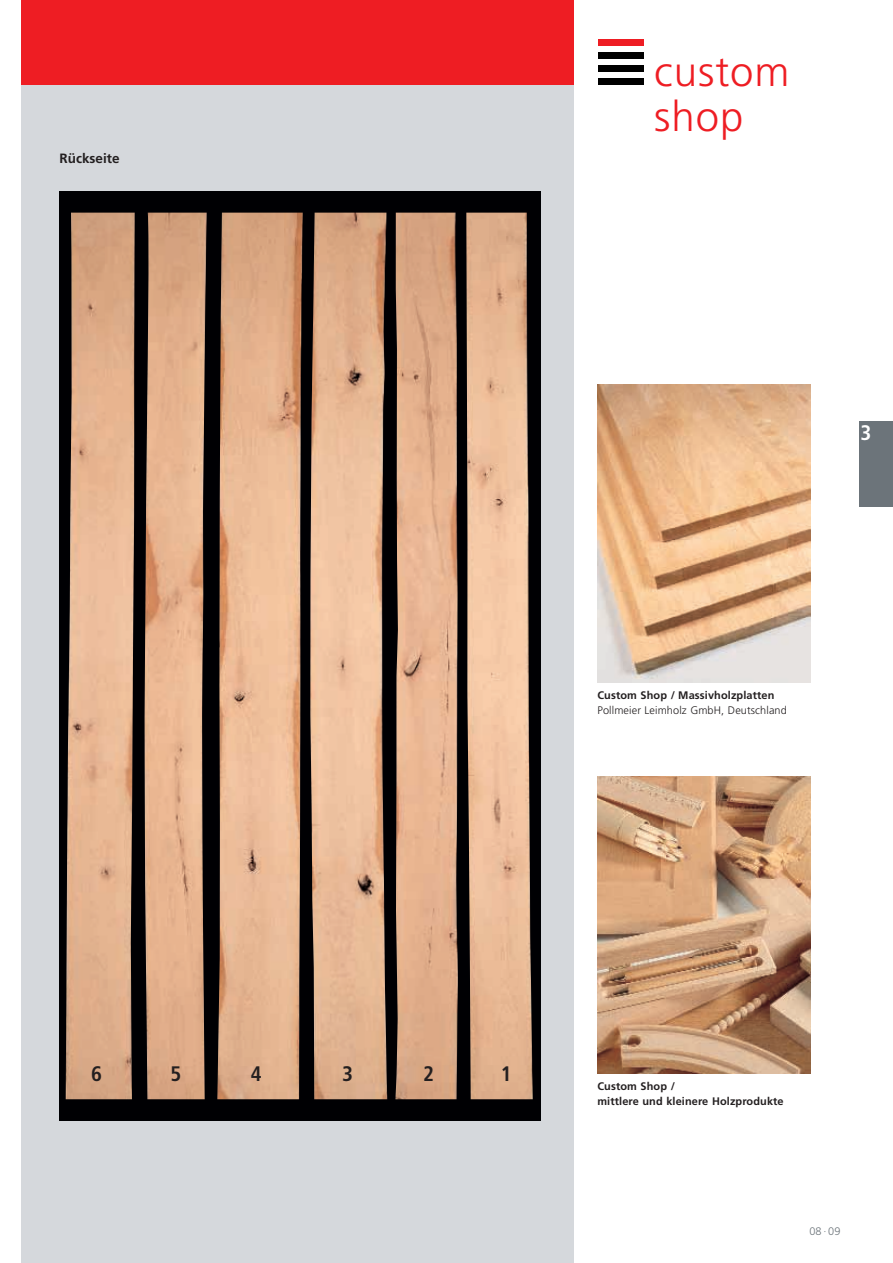
<style>
.page{position:relative;width:893px;height:1263px;background:#fff}
.page>*{position:absolute;margin:0;border:0;box-sizing:border-box;transform-origin:0 0}
.t1{font:300 42px/45px "Frutiger";letter-spacing:.02em;color:#ee1d23}
.t2{font:700 condensed 21px "Frutiger";color:#231f20}
.t3{font:700 condensed 21px "Frutiger";color:#fff}
.t4{font:700 13.5px "Frutiger";color:#231f20}
.t5{font:700 10.95px/15px "Frutiger";letter-spacing:.01em;color:#231f20}
.t6{font:300 10.95px "Frutiger";letter-spacing:.01em;color:#231f20}
.t7{font:300 10.95px "Frutiger";color:#6c747a}
</style>
<div class="page">
<div style="left:859px;top:421px;width:34px;height:85px;background:#6c747a"></div>
<div style="left:21px;top:0;width:553px;height:1263px;background:#d5d8dc"></div>
<div style="left:21px;top:0;width:553px;height:85px;background:#ee1d23"></div>
<div style="left:60px;top:191px;width:481px;height:929px;background:#000003"></div>
<img style="left:66px;top:213px;width:467px;height:886px">
<img style="left:597px;top:385px;width:213px;height:297px">
<img style="left:597px;top:776px;width:213px;height:298px">
<div style="left:598px;top:39px;width:46px;height:7px;background:#ee1d23"></div>
<div style="left:598px;top:52px;width:46px;height:7px;background:#000"></div>
<div style="left:598px;top:65px;width:46px;height:7px;background:#000"></div>
<div style="left:598px;top:78px;width:46px;height:7px;background:#000"></div>
<p class="t4" style="left:60px;top:153px;width:61px">Rückseite</p>
<h1 class="t1" style="left:654px;top:52px;width:137px">custom shop</h1>
<h2 class="t3" style="left:860px;top:425px;width:12px">3</h2>
<p class="t5" style="left:597px;top:689px;width:178px">Custom Shop / Massivholzplatten</p>
<p class="t6" style="left:597px;top:706px;width:191px">Pollmeier Leimholz GmbH, Deutschland</p>
<h2 class="t2" style="left:91px;top:1065px;width:12px">6</h2>
<h2 class="t2" style="left:170px;top:1065px;width:12px">5</h2>
<h2 class="t2" style="left:251px;top:1065px;width:12px">4</h2>
<h2 class="t2" style="left:342px;top:1065px;width:12px">3</h2>
<h2 class="t2" style="left:423px;top:1065px;width:12px">2</h2>
<h2 class="t2" style="left:501px;top:1065px;width:12px">1</h2>
<p class="t5" style="left:597px;top:1080px;width:188px">Custom Shop /<br>mittlere und kleinere Holzprodukte</p>
<p class="t7" style="left:809px;top:1227px;width:33px">08·09</p>
</div>
